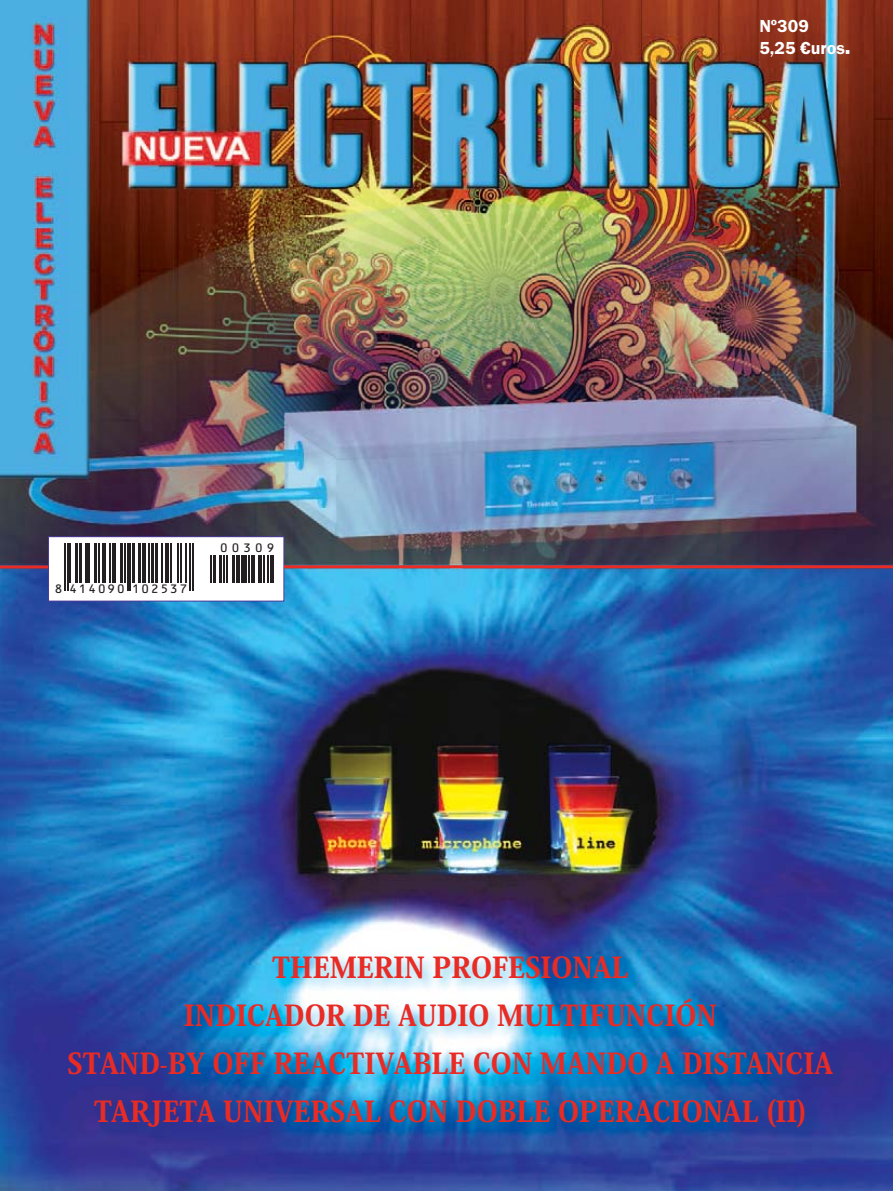
<style>
.page{position:relative;width:893px;height:1191px;background:#fff}
.page>*{position:absolute;margin:0;border:0;box-sizing:border-box;transform-origin:0 0}
.t1{font:800 28.5px/48px "Koz Min Pro";color:#e82b25;text-align:center}
.t2{font:600 18px/21.6px "Franklin Gothic";color:#fff}
.t3{font:13.65px "OCRB10 Pitch BT";letter-spacing:.1em;color:#231f20}
</style>
<div class="page">
<img style="left:0;top:0;width:892px;height:897px">
<div style="left:49px;top:537px;width:234px;height:64px;background:#fff"></div>
<hr style="left:64px;top:543px;width:1px;height:48px;background:#231f20">
<hr style="left:67px;top:543px;width:1px;height:48px;background:#231f20">
<hr style="left:70px;top:543px;width:1px;height:40px;background:#231f20">
<hr style="left:75px;top:543px;width:3px;height:40px;background:#231f20">
<hr style="left:79px;top:543px;width:3px;height:40px;background:#231f20">
<hr style="left:85px;top:543px;width:2px;height:40px;background:#231f20">
<hr style="left:89px;top:543px;width:1px;height:40px;background:#231f20">
<hr style="left:94px;top:543px;width:3px;height:40px;background:#231f20">
<hr style="left:98px;top:543px;width:1px;height:40px;background:#231f20">
<hr style="left:103px;top:543px;width:3px;height:40px;background:#231f20">
<hr style="left:109px;top:543px;width:1px;height:40px;background:#231f20">
<hr style="left:112px;top:543px;width:4px;height:40px;background:#231f20">
<hr style="left:120px;top:543px;width:3px;height:40px;background:#231f20">
<hr style="left:124px;top:543px;width:1px;height:40px;background:#231f20">
<hr style="left:127px;top:543px;width:1px;height:48px;background:#231f20">
<hr style="left:130px;top:543px;width:1px;height:48px;background:#231f20">
<hr style="left:132px;top:543px;width:3px;height:40px;background:#231f20">
<hr style="left:138px;top:543px;width:2px;height:40px;background:#231f20">
<hr style="left:142px;top:543px;width:4px;height:40px;background:#231f20">
<hr style="left:149px;top:543px;width:1px;height:40px;background:#231f20">
<hr style="left:152px;top:543px;width:2px;height:40px;background:#231f20">
<hr style="left:156px;top:543px;width:2px;height:40px;background:#231f20">
<hr style="left:161px;top:543px;width:1px;height:40px;background:#231f20">
<hr style="left:165px;top:543px;width:4px;height:40px;background:#231f20">
<hr style="left:171px;top:543px;width:1px;height:40px;background:#231f20">
<hr style="left:177px;top:543px;width:1px;height:40px;background:#231f20">
<hr style="left:180px;top:543px;width:1px;height:40px;background:#231f20">
<hr style="left:186px;top:543px;width:1px;height:40px;background:#231f20">
<hr style="left:190px;top:543px;width:1px;height:48px;background:#231f20">
<hr style="left:192px;top:543px;width:1px;height:48px;background:#231f20">
<svg style="left:210px;top:556px;width:1px;height:27px"></svg>
<hr style="left:213px;top:556px;width:2px;height:27px;background:#231f20">
<hr style="left:220px;top:556px;width:2px;height:27px;background:#231f20">
<svg style="left:224px;top:556px;width:3px;height:27px"></svg>
<hr style="left:232px;top:556px;width:2px;height:27px;background:#231f20">
<svg style="left:236px;top:556px;width:4px;height:27px"></svg>
<div style="left:241px;top:556px;width:6px;height:27px;background:#231f20"></div>
<svg style="left:248px;top:556px;width:7px;height:27px"></svg>
<hr style="left:258px;top:556px;width:3px;height:27px;background:#231f20">
<svg style="left:263px;top:556px;width:5px;height:27px"></svg>
<hr style="left:270px;top:556px;width:4px;height:27px;background:#231f20">
<div style="left:48px;top:536px;width:236px;height:65px;border:1px solid #4e3c98"></div>
<hr style="left:284px;top:565px;width:608px;height:3px;background:#e82b25">
<img style="left:0;top:897px;width:892px;height:294px">
<hr style="left:0;top:565px;width:48px;height:3px;background:#e82b25">
<p class="t3" style="left:54px;top:580px;width:135px">8 414090 102537</p>
<p class="t3" style="left:220px;top:540px;width:57px">00309</p>
<p class="t2" style="left:759px;top:17px;width:92px">Nº309<br>5,25 €uros.</p>
<p class="t1" style="left:68px;top:948px;width:767px">THEMERIN PROFESIONAL<br>INDICADOR DE AUDIO MULTIFUNCIÓN<br>STAND-BY OFF REACTIVABLE CON MANDO A DISTANCIA TARJETA UNIVERSAL CON DOBLE OPERACIONAL (II)</p>
</div>
